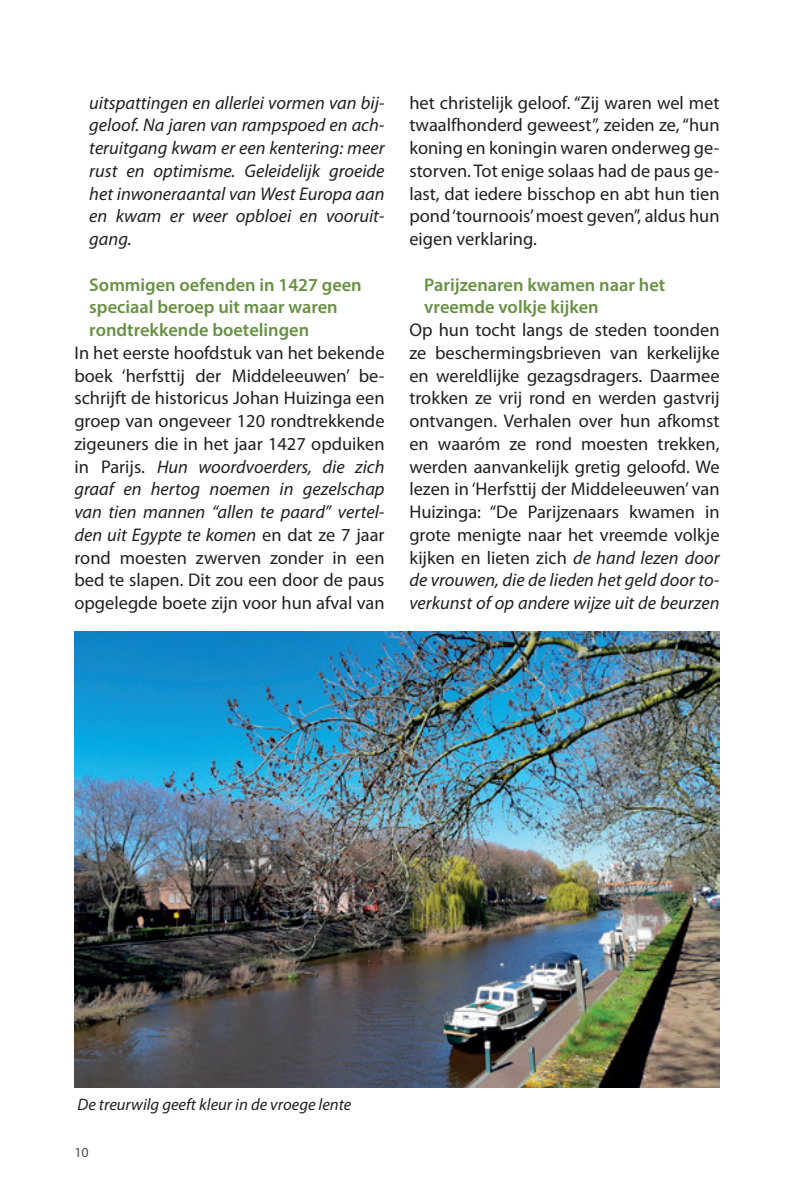
<style>
.page{position:relative;width:794px;height:1191px;background:#fff}
.page>*{position:absolute;margin:0;border:0;box-sizing:border-box;transform-origin:0 0}
.t1{font:18.38px/22.8px "Myriad Pro";color:#231f20;text-align:justify}
.t2{font:italic 18.38px/22.8px "Myriad Pro";color:#231f20;text-align:justify}
.t3{font:600 18.38px/22.8px "Myriad Pro";color:#669142}
.t4{font:italic 16.62px "Myriad Pro";color:#231f20}
.t5{font:14px "Myriad Pro";color:#4b4c4d}
.s1{font-style:italic}
</style>
<div class="page">
<img style="left:74px;top:632px;width:645px;height:455px">
<p class="t2" style="left:89px;top:91px;width:297px">uitspattingen en allerlei vormen van bij&shy;geloof. Na jaren van rampspoed en ach&shy;teruitgang kwam er een kentering: meer rust en optimisme. Geleidelijk groeide het inwoneraantal van West Europa aan en kwam er weer opbloei en vooruit&shy;gang.</p>
<p class="t3" style="left:89px;top:272px;width:274px">Sommigen oefenden in 1427 geen speciaal beroep uit maar waren rondtrekkende boetelingen</p>
<p class="t1" style="left:74px;top:341px;width:312px">In het eerste hoofdstuk van het bekende boek ‘herfsttij der Middeleeuwen’ be&shy;schrijft de historicus Johan Huizinga een groep van ongeveer 120 rondtrekkende zigeuners die in het jaar 1427 opduiken in Parijs. <span class="s1">Hun woordvoerders, die zich graaf en hertog noemen in gezelschap van tien mannen “allen te paard” vertel&shy;den uit Egypte te komen</span> en dat ze 7 jaar rond moesten zwerven zonder in een bed te slapen. Dit zou een door de paus opgelegde boete zijn voor hun afval van</p>
<p class="t1" style="left:409px;top:91px;width:312px">het christelijk geloof. “Zij waren wel met twaalfhonderd geweest”, zeiden ze, “hun koning en koningin waren onderweg ge&shy;storven. Tot enige solaas had de paus ge&shy;last, dat iedere bisschop en abt hun tien pond ‘tournoois’ moest geven”, aldus hun eigen verklaring.</p>
<p class="t3" style="left:424px;top:272px;width:242px">Parijzenaren kwamen naar het vreemde volkje kijken</p>
<p class="t1" style="left:409px;top:318px;width:312px">Op hun tocht langs de steden toonden ze beschermingsbrieven van kerkelijke en wereldlijke gezagsdragers. Daarmee trokken ze vrij rond en werden gastvrij ontvangen. Verhalen over hun afkomst en waaróm ze rond moesten trekken, werden aanvankelijk gretig geloofd. We lezen in ‘Herfsttij der Middeleeuwen’ van Huizinga: “De Parijzenaars kwamen in grote menigte naar het vreemde volkje kijken en lieten zich <span class="s1">de hand lezen door de vrouwen, die de lieden het geld door to&shy;verkunst of op andere wijze uit de beurzen</span></p>
<p class="t4" style="left:77px;top:1094px;width:275px">De treurwilg geeft kleur in de vroege lente</p>
<p class="t5" style="left:74px;top:1143px;width:16px">10</p>
</div>
